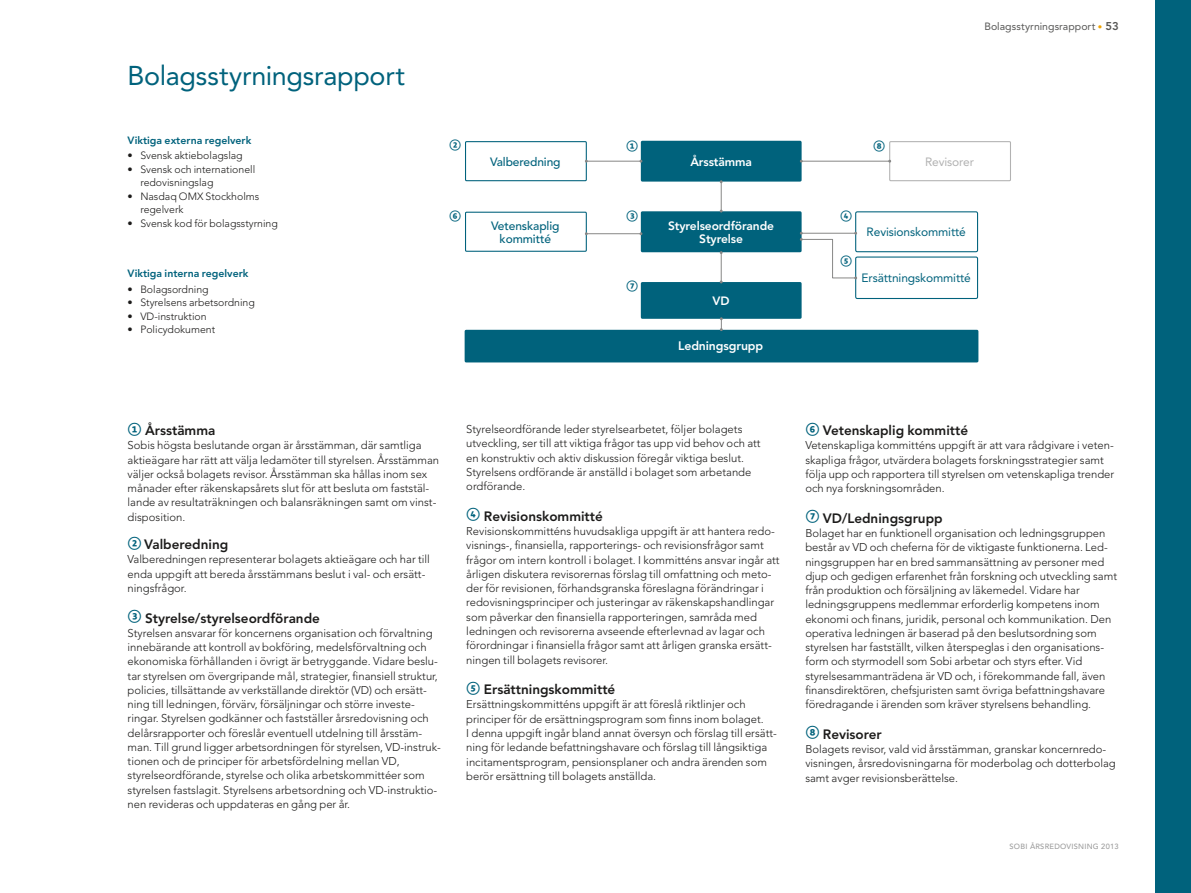
<style>
.page{position:relative;width:1191px;height:893px;background:#fff}
.page>*{position:absolute;margin:0;border:0;box-sizing:border-box;transform-origin:0 0}
.t1{font:27px "Avenir LT Std";letter-spacing:-.01em;color:#00627c}
.t2{font:800 13.5px "Avenir LT Std";color:#1c1b1a}
.t3{font:700 12.75px "Corbel";color:#00627c}
.t4{font:800 12.3px "Avenir LT Std";letter-spacing:-.01em;color:#fff}
.t5{font:800 12px/13.5px "Avenir LT Std";letter-spacing:-.01em;color:#fff;text-align:center}
.t6{font:12px "Avenir LT Std";letter-spacing:-.01em;color:#00627c}
.t7{font:500 12px/12.9px "Avenir LT Std";letter-spacing:-.01em;color:#00627c;text-align:center}
.t8{font:12px "Avenir LT Std";letter-spacing:-.01em;color:#b2b2b2}
.t9{font:300 11.25px/14.2px "Avenir LT Std";color:#1c1b1a}
.t10{font:300 10.5px/13.5px "Avenir LT Std";color:#1c1b1a}
.t11{font:800 10.5px "Avenir LT Std";color:#00627c}
.t12{font:10.5px "Avenir LT Std";letter-spacing:.005em;color:#575756}
.t13{font:500 7.5px "Avenir LT Std";letter-spacing:.03em;color:#9d9d9d}
.s1{font-weight:500;font-size:9px;color:#eea300}
.s2{font-weight:800;font-size:11.25px}
.s3{font-family:"Corbel";font-weight:700;font-size:15px;color:#00627c}
</style>
<div class="page">
<div style="left:1154px;top:0;width:37px;height:893px;background:#00627c"></div>
<div style="left:641px;top:141px;width:160px;height:41px;background:#00627c;border-radius:2px"></div>
<div style="left:641px;top:211px;width:160px;height:41px;background:#00627c;border-radius:2px"></div>
<div style="left:641px;top:282px;width:160px;height:37px;background:#00627c;border-radius:2px"></div>
<div style="left:465px;top:141px;width:122px;height:40px;border:1px solid #00627c"></div>
<div style="left:465px;top:212px;width:122px;height:40px;border:1px solid #00627c"></div>
<div style="left:855px;top:211px;width:123px;height:41px;border:1px solid #00627c;border-radius:2px"></div>
<div style="left:855px;top:256px;width:123px;height:43px;border:1px solid #00627c;border-radius:2px"></div>
<div style="left:889px;top:141px;width:122px;height:40px;border:1px solid #b2b2b2"></div>
<hr style="left:586px;top:161px;width:55px;height:1px;background:#878786">
<hr style="left:801px;top:161px;width:88px;height:1px;background:#878786">
<svg style="left:720px;top:251px;width:2px;height:32px"></svg>
<svg style="left:720px;top:180px;width:2px;height:33px"></svg>
<hr style="left:586px;top:233px;width:55px;height:1px;background:#878786">
<svg style="left:800px;top:232px;width:57px;height:47px"></svg>
<div style="left:464px;top:330px;width:514px;height:32px;background:#00627c;border-radius:2px"></div>
<svg style="left:720px;top:317px;width:3px;height:14px"></svg>
<h1 class="t1" style="left:128px;top:60px;width:279px">Bolagsstyrningsrapport</h1>
<p class="t11" style="left:128px;top:134px;width:125px">Viktiga externa regelverk</p>
<p class="t10" style="left:128px;top:149px;width:117px">• Svensk aktiebolagslag</p>
<p class="t10" style="left:140px;top:162px;width:116px;text-indent:-13px">• Svensk och internationell redovisningslag</p>
<p class="t10" style="left:140px;top:189px;width:120px;text-indent:-13px">• Nasdaq OMX Stockholms regelverk</p>
<p class="t10" style="left:128px;top:216px;width:152px">• Svensk kod för bolagsstyrning</p>
<p class="t11" style="left:128px;top:267px;width:122px">Viktiga interna regelverk</p>
<p class="t10" style="left:128px;top:283px;width:83px">• Bolagsordning</p>
<p class="t10" style="left:128px;top:296px;width:129px">• Styrelsens arbetsordning</p>
<p class="t10" style="left:128px;top:310px;width:81px">• VD-instruktion</p>
<p class="t10" style="left:128px;top:323px;width:89px">• Policydokument</p>
<p class="t12" style="left:984px;top:20px;width:136px">Bolagsstyrningsrapport <span class="s1">•</span> <span class="s2">53</span></p>
<p class="t3" style="left:449px;top:137px;width:14px">②</p>
<p class="t3" style="left:873px;top:138px;width:14px">⑧</p>
<p class="t3" style="left:626px;top:138px;width:14px">①</p>
<p class="t7" style="left:490px;top:155px;width:72px">Valberedning</p>
<p class="t5" style="left:690px;top:155px;width:63px">Årsstämma</p>
<p class="t8" style="left:925px;top:155px;width:50px">Revisorer</p>
<p class="t3" style="left:449px;top:208px;width:14px">⑥</p>
<p class="t3" style="left:626px;top:208px;width:14px">③</p>
<p class="t3" style="left:840px;top:208px;width:14px">④</p>
<p class="t3" style="left:840px;top:253px;width:14px">⑤</p>
<p class="t5" style="left:668px;top:219px;width:107px">Styrelseordförande<br>Styrelse</p>
<p class="t7" style="left:491px;top:219px;width:70px">Vetenskaplig kommitté</p>
<p class="t6" style="left:866px;top:225px;width:101px">Revisionskommitté</p>
<p class="t6" style="left:861px;top:271px;width:111px">Ersättningskommitté</p>
<p class="t3" style="left:626px;top:278px;width:14px">⑦</p>
<p class="t5" style="left:712px;top:294px;width:18px">VD</p>
<p class="t4" style="left:678px;top:339px;width:86px">Ledningsgrupp</p>
<p class="t2" style="left:128px;top:422px;width:89px"><span class="s3">①</span> Årsstämma</p>
<p class="t9" style="left:128px;top:438px;width:313px">Sobis högsta beslutande organ är årsstämman, där samtliga aktieägare har rätt att välja ledamöter till styrelsen. Årsstämman väljer också bolagets revisor. Årsstämman ska hållas inom sex månader efter räkenskapsårets slut för att besluta om faststäl&shy;lande av resultaträkningen och balansräkningen samt om vinst&shy;disposition.</p>
<p class="t2" style="left:128px;top:536px;width:102px"><span class="s3">②</span> Valberedning</p>
<p class="t9" style="left:128px;top:552px;width:304px">Valberedningen representerar bolagets aktieägare och har till enda uppgift att bereda årsstämmans beslut i val- och ersätt&shy;ningsfrågor.</p>
<p class="t2" style="left:128px;top:610px;width:194px"><span class="s3">③</span> Styrelse/styrelseordförande</p>
<p class="t9" style="left:128px;top:626px;width:315px">Styrelsen ansvarar för koncernens organisation och förvaltning innebärande att kontroll av bokföring, medelsförvaltning och ekonomiska förhållanden i övrigt är betryggande. Vidare beslu&shy;tar styrelsen om övergripande mål, strategier, finansiell struktur, policies, tillsättande av verkställande direktör (VD) och ersätt&shy;ning till ledningen, förvärv, försäljningar och större investe&shy;ringar. Styrelsen godkänner och fastställer årsredovisning och delårsrapporter och föreslår eventuell utdelning till årsstäm&shy;man. Till grund ligger arbetsordningen för styrelsen, VD-instruk&shy;tionen och de principer för arbetsfördelning mellan VD, styrelseordförande, styrelse och olika arbetskommittéer som styrelsen fastslagit. Styrelsens arbetsordning och VD-instruktio&shy;nen revideras och uppdateras en gång per år.</p>
<p class="t9" style="left:466px;top:422px;width:296px">Styrelseordförande leder styrelsearbetet, följer bolagets utveckling, ser till att viktiga frågor tas upp vid behov och att en konstruktiv och aktiv diskussion föregår viktiga beslut.<br>Styrelsens ordförande är anställd i bolaget som arbetande ordförande.</p>
<p class="t2" style="left:466px;top:508px;width:138px"><span class="s3">④</span> Revisionskommitté</p>
<p class="t9" style="left:466px;top:524px;width:315px">Revisionskommitténs huvudsakliga uppgift är att hantera redo&shy;visnings-, finansiella, rapporterings- och revisionsfrågor samt frågor om intern kontroll i bolaget. I kommitténs ansvar ingår att årligen diskutera revisorernas förslag till omfattning och meto&shy;der för revisionen, förhandsgranska föreslagna förändringar i redovisningsprinciper och justeringar av räkenskapshandlingar som påverkar den finansiella rapporteringen, samråda med ledningen och revisorerna avseende efterlevnad av lagar och förordningar i finansiella frågor samt att årligen granska ersätt&shy;ningen till bolagets revisorer.</p>
<p class="t2" style="left:466px;top:681px;width:151px"><span class="s3">⑤</span> Ersättningskommitté</p>
<p class="t9" style="left:466px;top:697px;width:312px">Ersättningskommitténs uppgift är att föreslå riktlinjer och principer för de ersättningsprogram som finns inom bolaget.<br>I denna uppgift ingår bland annat översyn och förslag till ersätt&shy;ning för ledande befattningshavare och förslag till långsiktiga incitamentsprogram, pensionsplaner och andra ärenden som berör ersättning till bolagets anställda.</p>
<p class="t2" style="left:805px;top:422px;width:164px"><span class="s3">⑥</span> Vetenskaplig kommitté</p>
<p class="t9" style="left:805px;top:438px;width:310px">Vetenskapliga kommitténs uppgift är att vara rådgivare i veten&shy;skapliga frågor, utvärdera bolagets forskningsstrategier samt följa upp och rapportera till styrelsen om vetenskapliga trender och nya forskningsområden.</p>
<p class="t2" style="left:805px;top:510px;width:139px"><span class="s3">⑦</span> VD/Ledningsgrupp</p>
<p class="t9" style="left:805px;top:526px;width:313px">Bolaget har en funktionell organisation och ledningsgruppen består av VD och cheferna för de viktigaste funktionerna. Led&shy;ningsgruppen har en bred sammansättning av personer med djup och gedigen erfarenhet från forskning och utveckling samt från produktion och försäljning av läkemedel. Vidare har ledningsgruppens medlemmar erforderlig kompetens inom ekonomi och finans, juridik, personal och kommunikation. Den operativa ledningen är baserad på den beslutsordning som styrelsen har fastställt, vilken återspeglas i den organisations&shy;form och styrmodell som Sobi arbetar och styrs efter. Vid styrelsesammanträdena är VD och, i förekommande fall, även finansdirektören, chefsjuristen samt övriga befattningshavare föredragande i ärenden som kräver styrelsens behandling.</p>
<p class="t2" style="left:805px;top:726px;width:78px"><span class="s3">⑧</span> Revisorer</p>
<p class="t9" style="left:805px;top:742px;width:312px">Bolagets revisor, vald vid årsstämman, granskar koncernredo&shy;visningen, årsredovisningarna för moderbolag och dotterbolag samt avger revisionsberättelse.</p>
<p class="t13" style="left:1009px;top:842px;width:111px">SOBI årsredovisni ng 2013</p>
</div>
